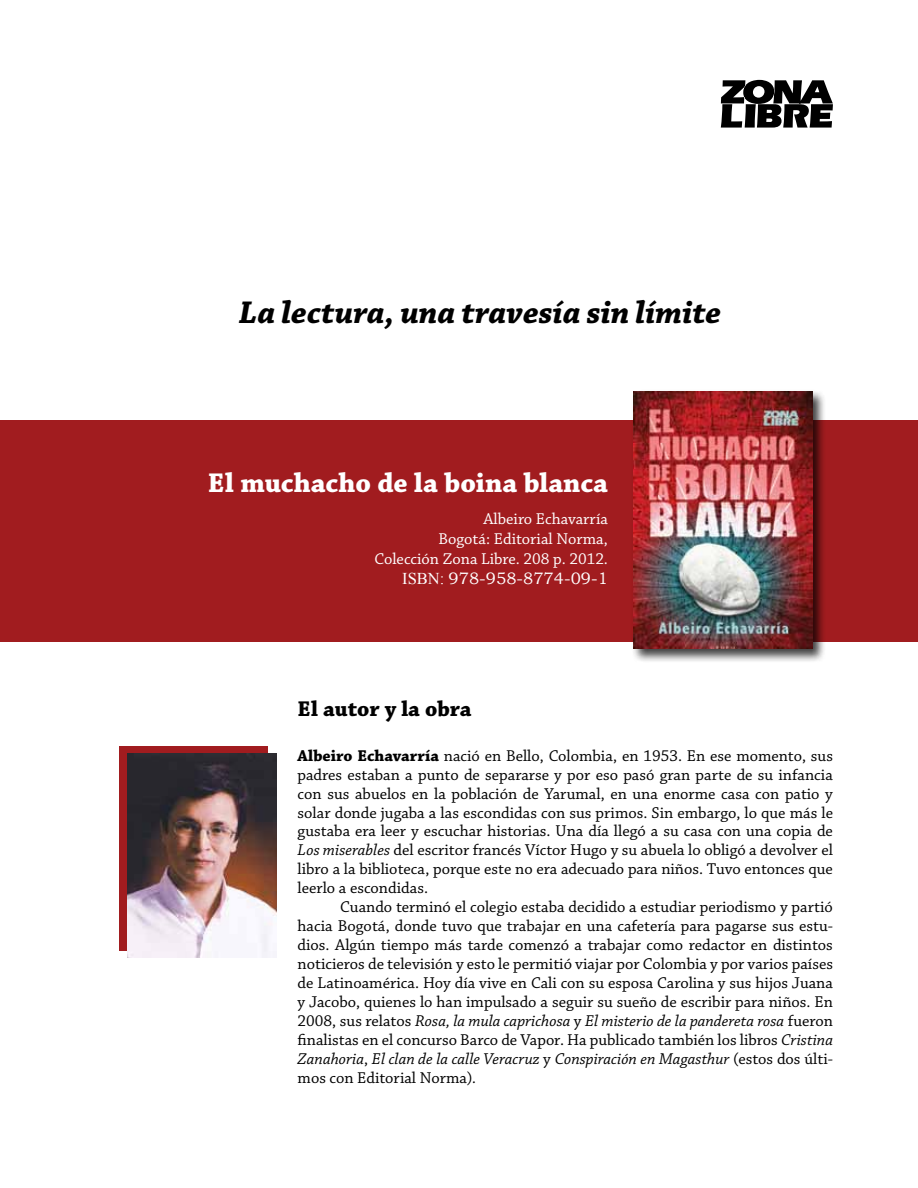
<style>
.page{position:relative;width:918px;height:1188px;background:#fff}
.page>*{position:absolute;margin:0;border:0;box-sizing:border-box;transform-origin:0 0}
.t1{font:italic 700 33px "Chaparral Pro";color:#000}
.t2{font:700 28.5px "Chaparral Pro";color:#fff}
.t3{font:700 22.5px "Chaparral Pro";color:#000}
.t4{font:16.5px/18.9px "Chaparral Pro";color:#000;text-align:justify}
.t5{font:16.5px/19.8px "Chaparral Pro";color:#fff;text-align:right}
.t6{font:16.5px "Bookman Old Style";color:#fff}
.s1{font-family:"Times New Roman"}
.s2{font-weight:700}
.s3{font-style:italic}
</style>
<div class="page">
<div style="left:119px;top:747px;width:149px;height:204px;background:#a11c1f"></div>
<div style="left:0;top:420px;width:918px;height:221px;background:#a11c1f"></div>
<div style="left:631px;top:389px;width:195px;height:274px;background:#000;opacity:.75"></div>
<img style="left:634px;top:392px;width:178px;height:257px">
<svg style="left:721px;top:80px;width:112px;height:48px"></svg>
<img style="left:128px;top:753px;width:148px;height:205px">
<h1 class="t1" style="left:239px;top:293px;width:484px">La lectura, una travesía sin límite</h1>
<h2 class="t2" style="left:208px;top:466px;width:402px">El muchacho de la boina blanca</h2>
<p class="t5" style="left:374px;top:510px;width:235px">Albeiro Echavarría<br>Bogotá: Editorial Norma,<br>Colección Zona Libre. 208 p. 2012.</p>
<p class="t6" style="left:402px;top:569px;width:207px"><span class="s1">ISBN:</span> 978-958-8774-09-1</p>
<h3 class="t3" style="left:298px;top:696px;width:175px">El autor y la obra</h3>
<p class="t4" style="left:298px;top:746px;width:537px"><span class="s2">Albeiro Echavarría</span> nació en Bello, Colombia, en 1953. En ese momento, sus padres estaban a punto de separarse y por eso pasó gran parte de su infancia con sus abuelos en la población de Yarumal, en una enorme casa con patio y solar donde jugaba a las escondidas con sus primos. Sin embargo, lo que más le gustaba era leer y escuchar historias. Una día llegó a su casa con una copia de <span class="s3">Los miserables</span> del escritor francés Víctor Hugo y su abuela lo obligó a devolver el libro a la biblioteca, porque este no era adecuado para niños. Tuvo entonces que leerlo a escondidas.</p>
<p class="t4" style="left:298px;top:898px;width:537px;text-indent:43px">Cuando terminó el colegio estaba decidido a estudiar periodismo y partió hacia Bogotá, donde tuvo que trabajar en una cafetería para pagarse sus estu&shy;dios. Algún tiempo más tarde comenzó a trabajar como redactor en distintos noticieros de televisión y esto le permitió viajar por Colombia y por varios países de Latinoamérica. Hoy día vive en Cali con su esposa Carolina y sus hijos Juana y Jacobo, quienes lo han impulsado a seguir su sueño de escribir para niños. En 2008, sus relatos <span class="s3">Rosa, la mula caprichosa</span> y <span class="s3">El misterio de la pandereta rosa</span> fueron finalistas en el concurso Barco de Vapor. Ha publicado también los libros <span class="s3">Cristina Zanahoria</span>, <span class="s3">El clan de la calle Veracruz</span> y <span class="s3">Conspiración en Magasthur</span> (estos dos últi&shy;mos con Editorial Norma)<span class="s3">.</span></p>
</div>
